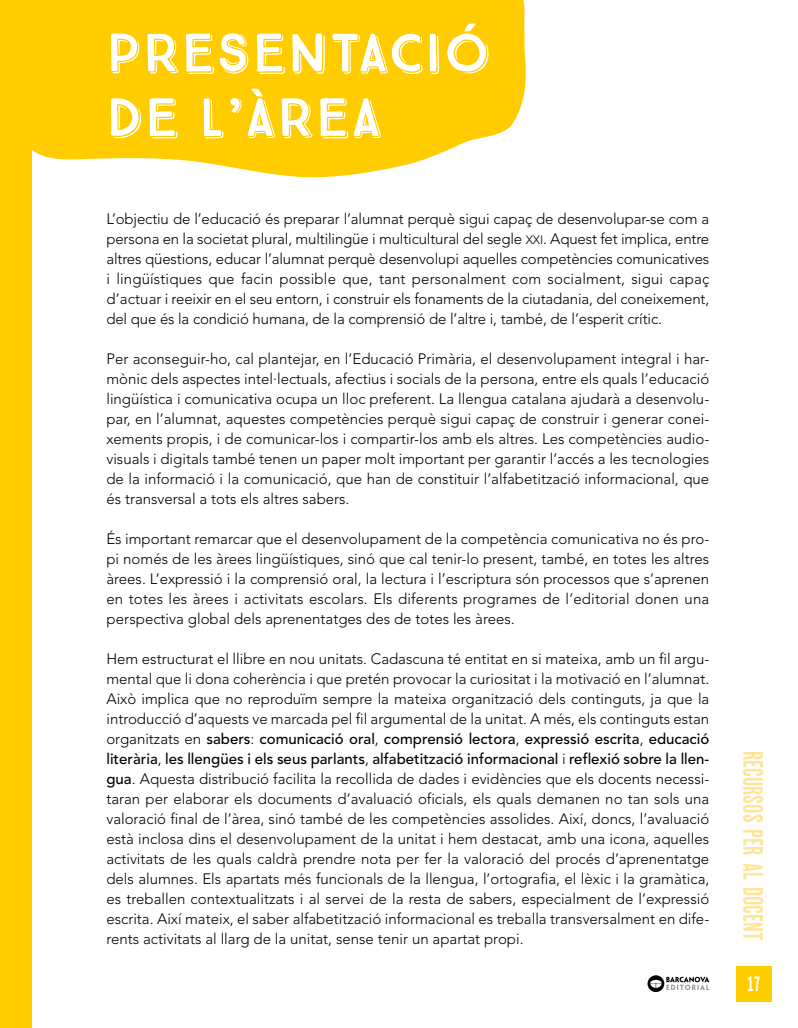
<style>
.page{position:relative;width:798px;height:1028px;background:#fff}
.page>*{position:absolute;margin:0;border:0;box-sizing:border-box;transform-origin:0 0}
.Titol_Unitat{font:53.75px/64.5px "True North 3 D";color:#fff}
.t1{font:28.75px "Wood Bonnet Grotesque No 4";color:#ffe596}
.t2{font:21.25px "Wood Bonnet Grotesque No 4";color:#fff}
.Text_Normal{font:300 15px/20px "Avenir LT Std";color:#000;text-align:justify}
.s1{font-family:"Avenir LT Std Light SC800";font-weight:400;font-size:12px}
.s2{font-weight:500}
</style>
<div class="page">
<svg style="left:647px;top:975px;width:62px;height:17px"></svg>
<div style="left:735px;top:966px;width:36px;height:35px;background:#fc0"></div>
<div style="left:0;top:0;width:32px;height:1028px;background:#fc0"></div>
<svg style="left:32px;top:0;width:494px;height:178px;background:#ffd11a"></svg>
<p class="Titol_Unitat" style="left:105px;top:21px;width:387px">PRESENTACIÓ<br>DE L’ÀREA</p>
<p class="Text_Normal" style="left:106px;top:209px;width:604px">L’objectiu de l’educació és preparar l’alumnat perquè sigui capaç de desenvolupar-se com a persona en la societat plural, multilingüe i multicultural del segle <span class="s1">xxi</span>. Aquest fet implica, entre altres qüestions, educar l’alumnat perquè desenvolupi aquelles competències comunicatives i lingüístiques que facin possible que, tant personalment com socialment, sigui capaç d’actuar i reeixir en el seu entorn, i construir els fonaments de la ciutadania, del coneixement, del que és la condició humana, de la comprensió de l’altre i, també, de l’esperit crític.</p>
<p class="Text_Normal" style="left:106px;top:349px;width:604px">Per aconseguir-ho, cal plantejar, en l’Educació Primària, el desenvolupament integral i har&shy;mònic dels aspectes intel·lectuals, afectius i socials de la persona, entre els quals l’educació lingüística i comunicativa ocupa un lloc preferent. La llengua catalana ajudarà a desenvolu&shy;par, en l’alumnat, aquestes competències perquè sigui capaç de construir i generar conei&shy;xements propis, i de comunicar-los i compartir-los amb els altres. Les competències audio&shy;visuals i digitals també tenen un paper molt important per garantir l’accés a les tecnologies de la informació i la comunicació, que han de constituir l’alfabetització informacional, que és transversal a tots els altres sabers.</p>
<p class="Text_Normal" style="left:106px;top:529px;width:604px">És important remarcar que el desenvolupament de la competència comunicativa no és pro&shy;pi només de les àrees lingüístiques, sinó que cal tenir-lo present, també, en totes les altres àrees. L’expressió i la comprensió oral, la lectura i l’escriptura són processos que s’aprenen en totes les àrees i activitats escolars. Els diferents programes de l’editorial donen una perspectiva global dels aprenentatges des de totes les àrees.</p>
<p class="Text_Normal" style="left:106px;top:649px;width:604px">Hem estructurat el llibre en nou unitats. Cadascuna té entitat en si mateixa, amb un fil argu&shy;mental que li dona coherència i que pretén provocar la curiositat i la motivació en l’alumnat.<br>Això implica que no reproduïm sempre la mateixa organització dels continguts, ja que la introducció d’aquests ve marcada pel fil argumental de la unitat. A més, els continguts estan organitzats en <span class="s2">sabers</span>: <span class="s2">comunicació oral</span>, <span class="s2">comprensió lectora</span>, <span class="s2">expressió escrita</span>, <span class="s2">educació literària</span>, <span class="s2">les llengües i els seus parlants</span>, <span class="s2">alfabetització informacional</span> i <span class="s2">reflexió sobre la llen&shy;gua</span>. Aquesta distribució facilita la recollida de dades i evidències que els docents necessi&shy;taran per elaborar els documents d’avaluació oficials, els quals demanen no tan sols una valoració final de l’àrea, sinó també de les competències assolides. Així, doncs, l’avaluació està inclosa dins el desenvolupament de la unitat i hem destacat, amb una icona, aquelles activitats de les quals caldrà prendre nota per fer la valoració del procés d’aprenentatge dels alumnes. Els apartats més funcionals de la llengua, l’ortografia, el lèxic i la gramàtica, es treballen contextualitzats i al servei de la resta de sabers, especialment de l’expressió escrita. Així mateix, el saber alfabetització informacional es treballa transversalment en dife&shy;rents activitats al llarg de la unitat, sense tenir un apartat propi.</p>
<h2 class="t1" style="left:769px;top:750px;width:191px;rotate:90deg">RECURSOS PER AL DOCENT</h2>
<h3 class="t2" style="left:746px;top:972px;width:15px">17</h3>
</div>
